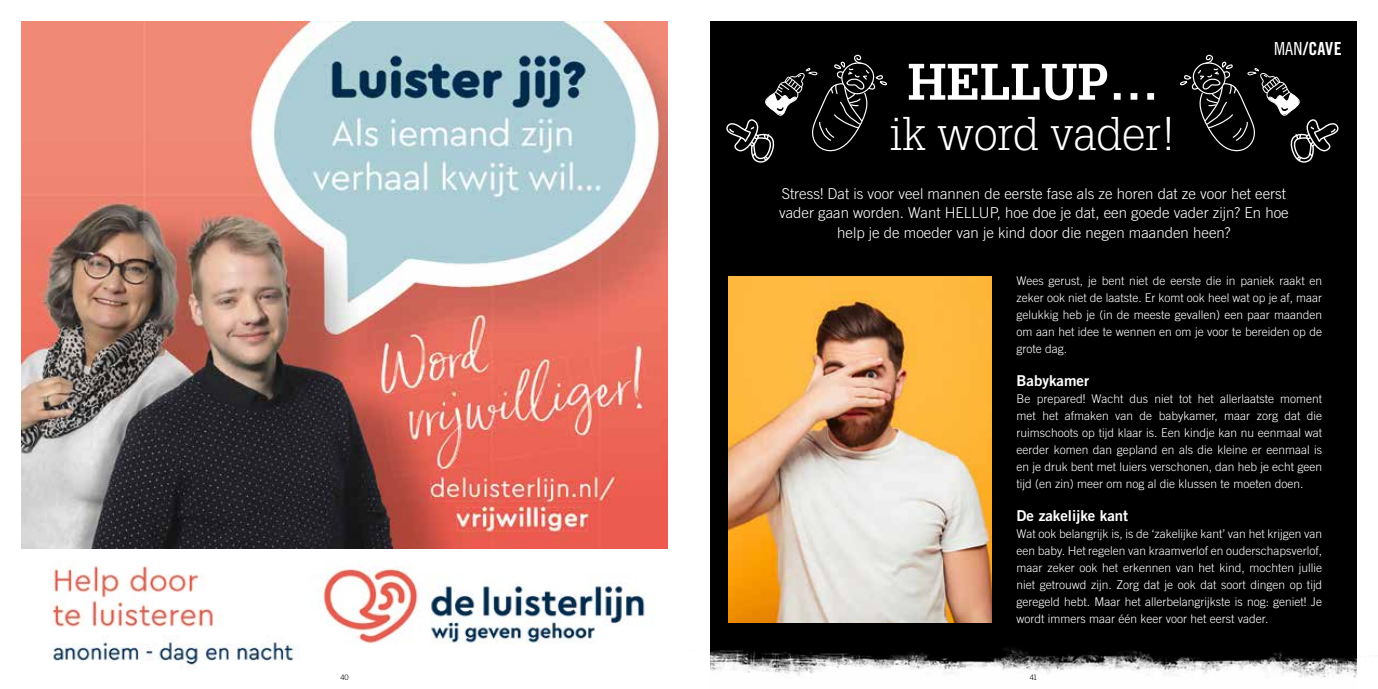
<style>
.page{position:relative;width:1378px;height:689px;background:#fff}
.page>*{position:absolute;margin:0;border:0;box-sizing:border-box;transform-origin:0 0}
.t1{font:700 50.1px "Glypha LT Std";color:#fff}
.t2{font:300 46.2px "Glypha LT Std";color:#fff}
.t3{font:18px "Trade Gothic LT Std Bd Cn 20";color:#fff}
.t4{font:300 15px/19.5px "Trade Gothic LT Std";color:#fff;text-align:center}
.t5{font:15px "Trade Gothic LT Std Bd 2";color:#fff}
.t6{font:300 12px/16.8px "Trade Gothic LT Std";color:#fff;text-align:justify}
.t7{font:300 7.5px "Trade Gothic LT Std";color:#000}
.s1{font-family:"Trade Gothic LT Std Cn 18"}
</style>
<div class="page">
<div style="left:710px;top:21px;width:646px;height:668px;background:#000"></div>
<img style="left:728px;top:276px;width:264px;height:347px">
<svg style="left:1180px;top:54px;width:159px;height:109px"></svg>
<svg style="left:726px;top:54px;width:161px;height:109px"></svg>
<img style="left:710px;top:648px;width:646px;height:41px">
<img style="left:21px;top:21px;width:647px;height:528px">
<img style="left:49px;top:564px;width:606px;height:105px">
<h1 class="t1" style="left:907px;top:51px;width:253px">HELLUP…</h1>
<h2 class="t2" style="left:890px;top:107px;width:287px">ik word vader!</h2>
<h3 class="t3" style="left:1274px;top:38px;width:69px"><span class="s1">MAN</span>/CAVE</h3>
<p class="t4" style="left:779px;top:183px;width:511px">Stress! Dat is voor veel mannen de eerste fase als ze horen dat ze voor het eerst vader gaan worden. Want HELLUP, hoe doe je dat, een goede vader zijn? En hoe help je de moeder van je kind door die negen maanden heen?</p>
<p class="t6" style="left:1016px;top:272px;width:307px">Wees gerust, je bent niet de eerste die in paniek raakt en zeker ook niet de laatste. Er komt ook heel wat op je af, maar gelukkig heb je (in de meeste gevallen) een paar maanden om aan het idee te wennen en om je voor te bereiden op de grote dag.</p>
<p class="t5" style="left:1016px;top:372px;width:74px">Babykamer</p>
<p class="t6" style="left:1016px;top:390px;width:307px">Be prepared! Wacht dus niet tot het allerlaatste moment met het afmaken van de babykamer, maar zorg dat die ruimschoots op tijd klaar is. Een kindje kan nu eenmaal wat eerder komen dan gepland en als die kleine er eenmaal is en je druk bent met luiers verschonen, dan heb je echt geen tijd (en zin) meer om nog al die klussen te moeten doen.</p>
<p class="t5" style="left:1016px;top:507px;width:113px">De zakelijke kant</p>
<p class="t6" style="left:1016px;top:525px;width:307px">Wat ook belangrijk is, is de ‘zakelijke kant’ van het krijgen van een baby. Het regelen van kraamverlof en ouderschapsverlof, maar zeker ook het erkennen van het kind, mochten jullie niet getrouwd zijn. Zorg dat je ook dat soort dingen op tijd geregeld hebt. Maar het allerbelangrijkste is nog: geniet! Je wordt immers maar één keer voor het eerst vader.</p>
<p class="t7" style="left:340px;top:672px;width:10px">40</p>
<p class="t7" style="left:1029px;top:672px;width:9px">41</p>
</div>
